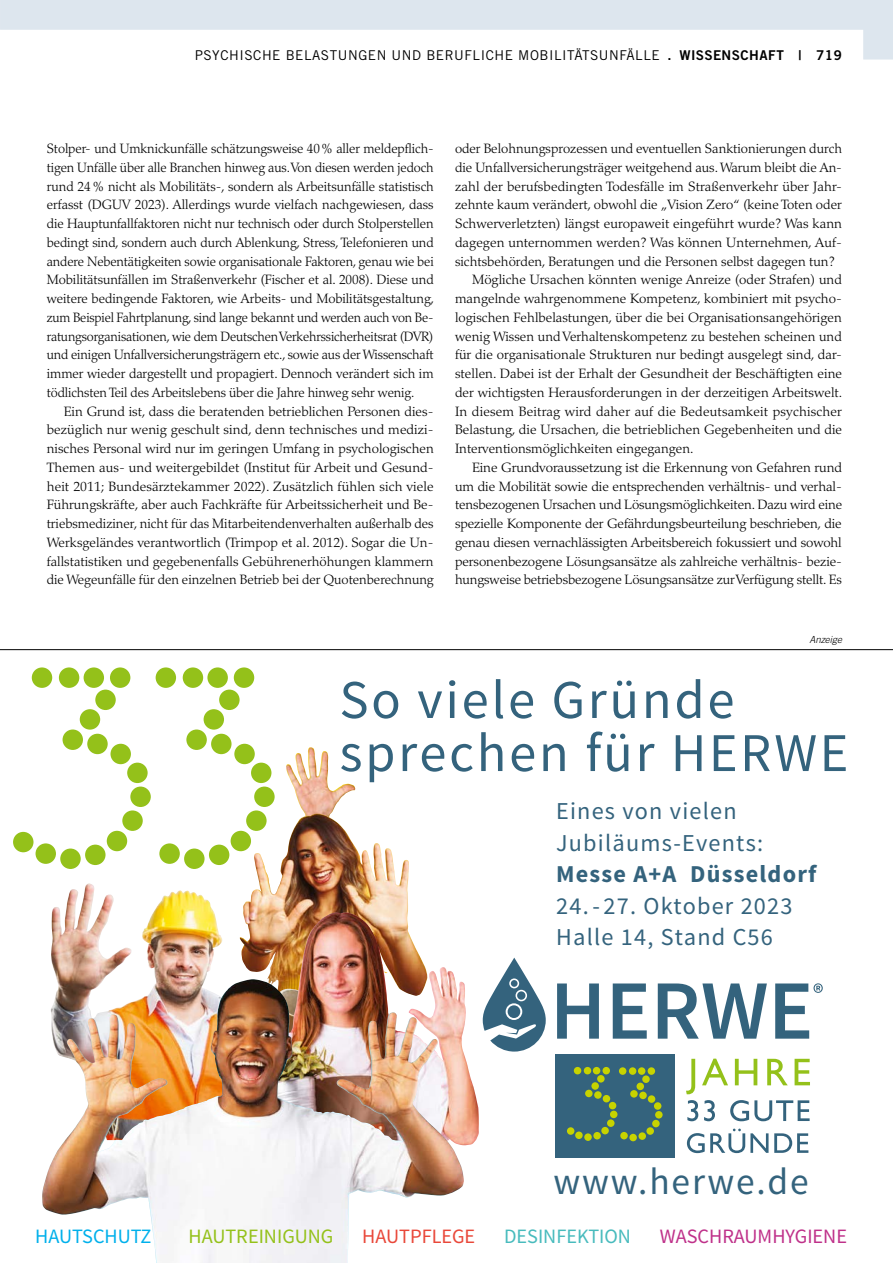
<style>
.page{position:relative;width:893px;height:1263px;background:#fff}
.page>*{position:absolute;margin:0;border:0;box-sizing:border-box;transform-origin:0 0}
.t1{font:54.6px/53.1px "Source Sans Pro";letter-spacing:.05em;color:#34637d}
.t2{font:37.5px "Source Sans Pro";letter-spacing:.05em;color:#34637d}
.t3{font:24.3px/31.5px "Source Sans Pro";letter-spacing:.05em;color:#34637d}
.t4{font:700 24.3px "Source Sans Pro";color:#34637d}
.t5{font:20.4px "Source Sans Pro";color:#bf318a}
.t6{font:20.4px "Source Sans Pro";color:#94c11a}
.t7{font:20.4px "Source Sans Pro";color:#48bbbd}
.t8{font:20.4px "Source Sans Pro";color:#00b0eb}
.t9{font:20.4px "Source Sans Pro";color:#e9483a}
.t10{font:300 13.5px/18.8px "Palatino LT Std";color:#000;text-align:justify}
.t11{font:13.5px "Trade Gothic LT Std";letter-spacing:.04em;color:#000}
.t12{font:13.5px "Trade Gothic LT Std Bd 2";letter-spacing:.035em;color:#000}
.t13{font:italic 300 9.75px "Trade Gothic LT Std";letter-spacing:.005em;color:#000}
</style>
<div class="page">
<svg style="left:0;top:0;width:893px;height:60px;fill:#e4ebf1"></svg>
<img style="left:0;top:650px;width:893px;height:613px">
<hr style="left:0;top:649px;width:893px;height:1px;background:#000">
<p class="t11" style="left:195px;top:47px;width:36px">PSYCHISCHE</p>
<p class="t11" style="left:286px;top:47px;width:20px">BELASTUNGEN</p>
<p class="t11" style="left:392px;top:47px;width:11px">UND</p>
<p class="t11" style="left:426px;top:47px;width:10px">BERUFLICHE</p>
<p class="t11" style="left:518px;top:47px;width:21px">MOBILIT</p>
<p class="t11" style="left:574px;top:47px;width:18px">ÄTSUNF</p>
<p class="t11" style="left:626px;top:47px;width:18px">ÄLLE</p>
<p class="t12" style="left:667px;top:46px;width:176px">. WISSENSCHAFT | -719</p>
<p class="t10" style="left:47px;top:139px;width:389px">Stolper- und Umknickunfälle schätzungsweise 40% aller meldepflich&shy;tigen Unfälle über alle Branchen hinweg aus. Von diesen werden jedoch rund 24% nicht als Mobilitäts-, sondern als Arbeitsunfälle statistisch erfasst (DGUV 2023). Allerdings wurde vielfach nachgewiesen, dass die Hauptunfallfaktoren nicht nur technisch oder durch Stolperstellen bedingt sind, sondern auch durch Ablenkung, Stress, Telefonieren und andere Nebentätigkeiten sowie organisationale Faktoren, genau wie bei Mobilitätsunfällen im Straßenverkehr (Fischer et al. 2008). Diese und weitere bedingende Faktoren, wie Arbeits- und Mobilitätsgestaltung, zum Beispiel Fahrtplanung, sind lange bekannt und werden auch von Be&shy;ratungsorganisationen, wie dem Deutschen Verkehrssicherheitsrat (DVR) und einigen Unfallversicherungsträgern etc., sowie aus der Wissenschaft immer wieder dargestellt und propagiert. Dennoch verändert sich im tödlichsten Teil des Arbeitslebens über die Jahre hinweg sehr wenig.</p>
<p class="t10" style="left:47px;top:402px;width:389px;text-indent:17px">Ein Grund ist, dass die beratenden betrieblichen Personen dies&shy;bezüglich nur wenig geschult sind, denn technisches und medizi&shy;nisches Personal wird nur im geringen Umfang in psychologischen Themen aus- und weitergebildet (Institut für Arbeit und Gesund&shy;heit 2011; Bundesärztekammer 2022). Zusätzlich fühlen sich viele Führungskräfte, aber auch Fachkräfte für Arbeitssicherheit und Be&shy;triebsmediziner, nicht für das Mitarbeitendenverhalten außerhalb des Werksgeländes verantwortlich (Trimpop et al. 2012). Sogar die Un&shy;fallstatistiken und gegebenenfalls Gebührenerhöhungen klammern die Wegeunfälle für den einzelnen Betrieb bei der Quotenberechnung</p>
<p class="t10" style="left:455px;top:139px;width:389px">oder Belohnungsprozessen und eventuellen Sanktionierungen durch</p>
<p class="t10" style="left:455px;top:158px;width:388px">die Unfallversicherungsträger weitgehend aus. Warum bleibt die An-</p>
<p class="t10" style="left:455px;top:177px;width:388px">zahl der berufsbedingten Todesfälle im Straßenverkehr über Jahr-</p>
<p class="t10" style="left:455px;top:196px;width:388px">zehnte kaum verändert, obwohl die „Vision Zero“ (keine Toten oder</p>
<p class="t10" style="left:455px;top:214px;width:389px">Schwerverletzten) längst europaweit eingeführt wurde? Was kann</p>
<p class="t10" style="left:455px;top:233px;width:388px">dagegen unternommen werden? Was können Unternehmen, Auf-</p>
<p class="t10" style="left:455px;top:252px;width:381px">sichtsbehörden, Beratungen und die Personen selbst dagegen tun?</p>
<p class="t10" style="left:472px;top:271px;width:371px">Mögliche Ursachen könnten wenige Anreize (oder Strafen) und</p>
<p class="t10" style="left:455px;top:289px;width:388px">mangelnde wahrgenommene Kompetenz, kombiniert mit psycho-</p>
<p class="t10" style="left:455px;top:308px;width:388px">logischen Fehlbelastungen, über die bei Organisationsangehörigen</p>
<p class="t10" style="left:455px;top:327px;width:388px">wenig Wissen und Verhaltenskompetenz zu bestehen scheinen und</p>
<p class="t10" style="left:455px;top:346px;width:388px">für die organisationale Strukturen nur bedingt ausgelegt sind, dar-</p>
<p class="t10" style="left:455px;top:364px;width:389px">stellen. Dabei ist der Erhalt der Gesundheit der Beschäftigten eine</p>
<p class="t10" style="left:455px;top:383px;width:389px">der wichtigsten Herausforderungen in der derzeitigen Arbeitswelt.</p>
<p class="t10" style="left:455px;top:402px;width:388px">In diesem Beitrag wird daher auf die Bedeutsamkeit psychischer</p>
<p class="t10" style="left:455px;top:421px;width:389px">Belastung, die Ursachen, die betrieblichen Gegebenheiten und die</p>
<p class="t10" style="left:455px;top:439px;width:240px">Interventionsmöglichkeiten eingegangen.</p>
<p class="t10" style="left:472px;top:458px;width:372px">Eine Grundvoraussetzung ist die Erkennung von Gefahren rund</p>
<p class="t10" style="left:455px;top:477px;width:388px">um die Mobilität sowie die entsprechenden verhältnis- und verhal-</p>
<p class="t10" style="left:455px;top:496px;width:389px">tensbezogenen Ursachen und Lösungsmöglichkeiten. Dazu wird eine</p>
<p class="t10" style="left:455px;top:514px;width:388px">spezielle Komponente der Gefährdungsbeurteilung beschrieben, die</p>
<p class="t10" style="left:455px;top:533px;width:388px">genau diesen vernachlässigten Arbeitsbereich fokussiert und sowohl</p>
<p class="t10" style="left:455px;top:552px;width:388px">personenbezogene Lösungsansätze als zahlreiche verhältnis- bezie-</p>
<p class="t10" style="left:455px;top:571px;width:388px">hungsweise betriebsbezogene Lösungsansätze zur Verfügung stellt. Es</p>
<p class="t13" style="left:809px;top:634px;width:34px">Anzeige</p>
<h1 class="t1" style="left:340px;top:674px;width:510px">So viele Gründe sprechen für HERWE</h1>
<h3 class="t3" style="left:556px;top:796px;width:208px">Eines von vielen<br>Jubiläums-Events:</h3>
<h3 class="t4" style="left:556px;top:859px;width:263px">Messe A+A Düsseldorf</h3>
<h3 class="t3" style="left:556px;top:890px;width:238px">24.-27. Oktober 2023<br>Halle 14, Stand C56</h3>
<h2 class="t2" style="left:553px;top:1158px;width:257px">www.herwe.de</h2>
<h3 class="t8" style="left:35px;top:1223px;width:118px">HAUTSCHUTZ</h3>
<h3 class="t6" style="left:189px;top:1223px;width:146px">HAUTREINIGUNG</h3>
<h3 class="t9" style="left:362px;top:1223px;width:114px">HAUTPFLEGE</h3>
<h3 class="t7" style="left:504px;top:1223px;width:128px">DESINFEKTION</h3>
<h3 class="t5" style="left:660px;top:1223px;width:189px">WASCHRAUMHYGIENE</h3>
</div>
